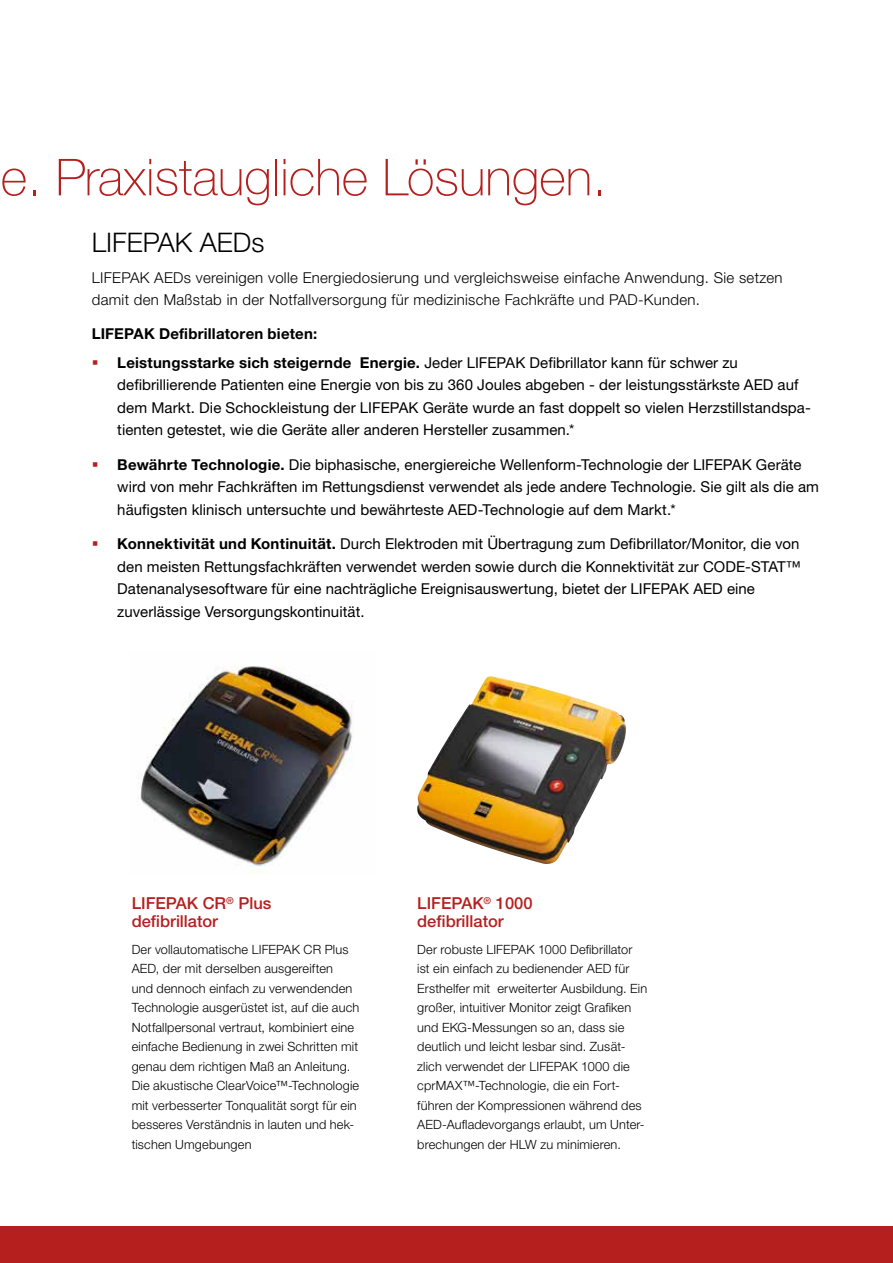
<style>
.page{position:relative;width:893px;height:1263px;background:#fff}
.page>*{position:absolute;margin:0;border:0;box-sizing:border-box;transform-origin:0 0}
.t1{font:100 51px "Helvetica Neue LTW1 G";color:#b5201f}
.t2{font:300 27px "Helvetica Neue LTW1 G";color:#000}
.t3{font:500 16.5px/18px "Helvetica Neue LTW1 G";color:#b5201f}
.t4{font:15px/22.5px "Helvetica Neue LTW1 G";letter-spacing:.005em;color:#000}
.t5{font:300 15px/22.5px "Helvetica Neue LTW1 G";letter-spacing:.02em;color:#000}
.t6{font:700 15px/28.5px "Helvetica Neue LTW1 G";letter-spacing:.015em;color:#000}
.t7{font:300 12.75px/19.5px "Helvetica Neue LTW1 G";letter-spacing:.015em;color:#000}
.s1{font-weight:400}
.s2{font-weight:700}
</style>
<div class="page">
<img style="left:138px;top:666px;width:215px;height:208px">
<img style="left:417px;top:676px;width:209px;height:188px">
<hr style="left:0;top:1226px;width:1px;height:37px;background:#b5201f">
<div style="left:1px;top:1226px;width:892px;height:37px;background:#b5201f"></div>
<h1 class="t1" style="left:1px;top:147px;width:607px">e. Praxistaugliche Lösungen.</h1>
<h2 class="t2" style="left:92px;top:226px;width:174px">LIFEPAK AEDs</h2>
<p class="t5" style="left:92px;top:266px;width:692px">LIFEPAK AEDs vereinigen volle Energiedosierung und vergleichsweise einfache Anwendung. Sie setzen damit den Maßstab in der Notfallversorgung für medizinische Fachkräfte und PAD-Kunden.</p>
<p class="t6" style="left:117px;top:320px;width:622px;text-indent:-25px">LIFEPAK Defibrillatoren bieten:<br>Leistungsstarke sich steigernde Energie. <span class="s1">Jeder LIFEPAK Defibrillator kann für schwer zu</span></p>
<p class="t4" style="left:117px;top:374px;width:695px">defibrillierende Patienten eine Energie von bis zu 360 Joules abgeben - der leistungsstärkste AED auf dem Markt. Die Schockleistung der LIFEPAK Geräte wurde an fast doppelt so vielen Herzstillstandspa&shy;tienten getestet, wie die Geräte aller anderen Hersteller zusammen.*</p>
<p class="t4" style="left:117px;top:453px;width:703px"><span class="s2">Bewährte Technologie.</span> Die biphasische, energiereiche Wellenform-Technologie der LIFEPAK Geräte wird von mehr Fachkräften im Rettungsdienst verwendet als jede andere Technologie. Sie gilt als die am häufigsten klinisch untersuchte und bewährteste AED-Technologie auf dem Markt.*</p>
<p class="t4" style="left:117px;top:533px;width:685px"><span class="s2">Konnektivität und Kontinuität.</span> Durch Elektroden mit Übertragung zum Defibrillator/Monitor, die von den meisten Rettungsfachkräften verwendet werden sowie durch die Konnektivität zur CODE-STAT™ Datenanalysesoftware für eine nachträgliche Ereignisauswertung, bietet der LIFEPAK AED eine zuverlässige Versorgungskontinuität.</p>
<p class="t3" style="left:132px;top:894px;width:141px">LIFEPAK CR<sup>®</sup> Plus defibrillator</p>
<p class="t7" style="left:132px;top:939px;width:229px">Der vollautomatische LIFEPAK CR Plus AED, der mit derselben ausgereiften<br>und dennoch einfach zu verwendenden Technologie ausgerüstet ist, auf die auch Notfallpersonal vertraut, kombiniert eine einfache Bedienung in zwei Schritten mit genau dem richtigen Maß an Anleitung.<br>Die akustische ClearVoice™-Technologie mit verbesserter Tonqualität sorgt für ein besseres Verständnis in lauten und hek&shy;tischen Umgebungen</p>
<p class="t3" style="left:417px;top:894px;width:117px">LIFEPAK<sup>®</sup> 1000 defibrillator</p>
<p class="t7" style="left:417px;top:939px;width:231px">Der robuste LIFEPAK 1000 Defibrillator ist ein einfach zu bedienender AED für Ersthelfer mit erweiterter Ausbildung. Ein großer, intuitiver Monitor zeigt Grafiken und EKG-Messungen so an, dass sie deutlich und leicht lesbar sind. Zusät&shy;zlich verwendet der LIFEPAK 1000 die cprMAX™-Technologie, die ein Fort&shy;führen der Kompressionen während des AED-Aufladevorgangs erlaubt, um Unter&shy;brechungen der HLW zu minimieren.</p>
</div>
